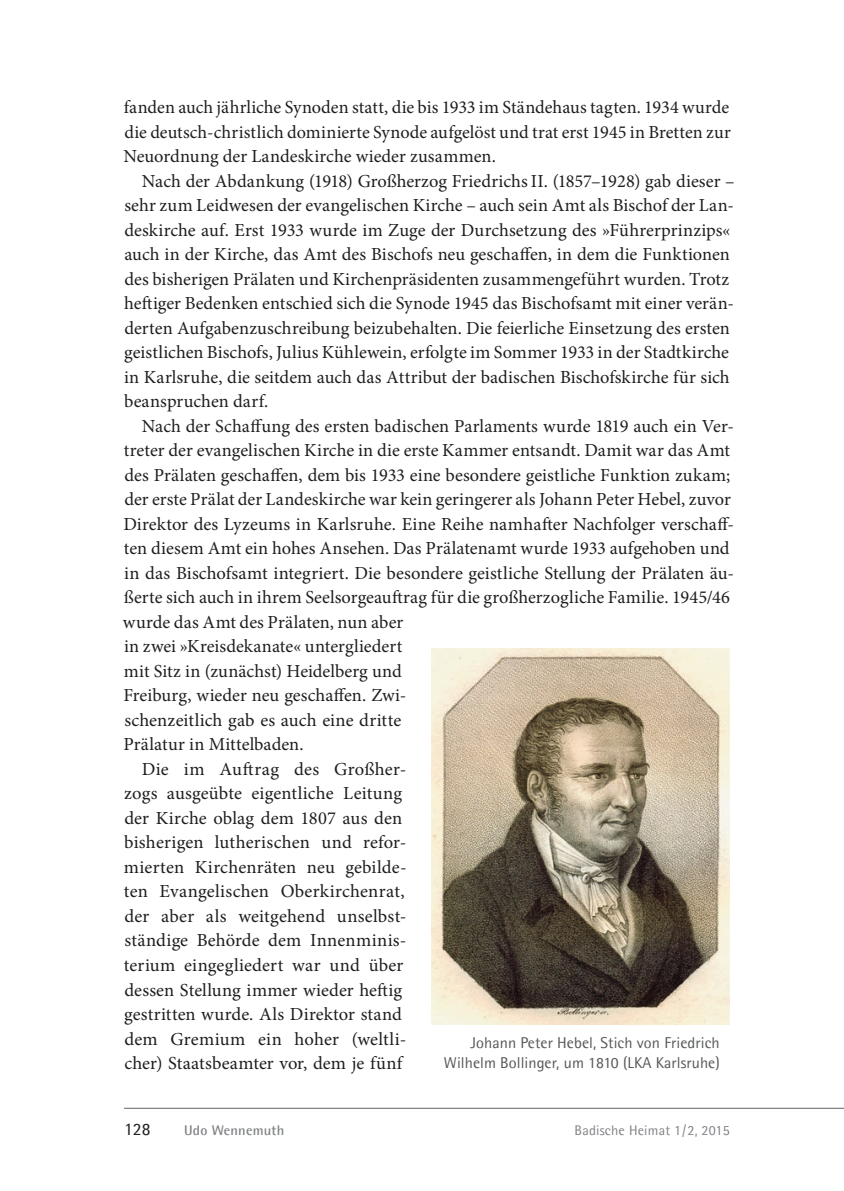
<style>
.page{position:relative;width:844px;height:1191px;background:#fff}
.page>*{position:absolute;margin:0;border:0;box-sizing:border-box;transform-origin:0 0}
.t1{font:18.38px "Minion Pro";letter-spacing:.005em;color:#1d1e1f}
.t2{font:17.5px "Agfa Rotis Semisans";color:#1d1e1f}
.t3{font:15.75px/20.1px "Agfa Rotis Semisans";letter-spacing:.005em;color:#57585a;text-align:right}
.t4{font:14px "Agfa Rotis Semisans";letter-spacing:.015em;color:#808285}
.t5{font:700 14px "Agfa Rotis Semisans";letter-spacing:.015em;color:#808285}
</style>
<div class="page">
<hr style="left:124px;top:1108px;width:719px;height:1px;background:#636366">
<img style="left:432px;top:648px;width:297px;height:376px">
<p class="t1" style="left:124px;top:100px;width:606px">fanden auch jährliche Synoden statt, die bis 1933 im Ständehaus tagten. 1934 wurde</p>
<p class="t1" style="left:124px;top:124px;width:607px">die deutsch-christlich dominierte Synode aufgelöst und trat erst 1945 in Bretten zur</p>
<p class="t1" style="left:123px;top:149px;width:374px">Neuordnung der Landeskirche wieder zusammen.</p>
<p class="t1" style="left:142px;top:173px;width:594px">Nach der Abdankung (1918) Großherzog Friedrichs II. (1857–1928) gab dieser –</p>
<p class="t1" style="left:124px;top:198px;width:611px">sehr zum Leidwesen der evangelischen Kirche – auch sein Amt als Bischof der Lan-</p>
<p class="t1" style="left:124px;top:222px;width:607px">deskirche auf. Erst 1933 wurde im Zuge der Durchsetzung des »Führerprinzips«</p>
<p class="t1" style="left:124px;top:247px;width:606px">auch in der Kirche, das Amt des Bischofs neu geschaffen, in dem die Funktionen</p>
<p class="t1" style="left:124px;top:271px;width:606px">des bisherigen Prälaten und Kirchenpräsidenten zusammengeführt wurden. Trotz</p>
<p class="t1" style="left:124px;top:296px;width:611px">heftiger Bedenken entschied sich die Synode 1945 das Bischofsamt mit einer verän-</p>
<p class="t1" style="left:124px;top:320px;width:607px">derten Aufgabenzuschreibung beizubehalten. Die feierliche Einsetzung des ersten</p>
<p class="t1" style="left:124px;top:345px;width:606px">geistlichen Bischofs, Julius Kühlewein, erfolgte im Sommer 1933 in der Stadtkirche</p>
<p class="t1" style="left:124px;top:369px;width:607px">in Karlsruhe, die seitdem auch das Attribut der badischen Bischofskirche für sich</p>
<p class="t1" style="left:124px;top:394px;width:146px">beanspruchen darf.</p>
<p class="t1" style="left:142px;top:418px;width:593px">Nach der Schaffung des ersten badischen Parlaments wurde 1819 auch ein Ver-</p>
<p class="t1" style="left:124px;top:443px;width:607px">treter der evangelischen Kirche in die erste Kammer entsandt. Damit war das Amt</p>
<p class="t1" style="left:124px;top:467px;width:607px">des Prälaten geschaffen, dem bis 1933 eine besondere geistliche Funktion zukam;</p>
<p class="t1" style="left:124px;top:492px;width:607px">der erste Prälat der Landeskirche war kein geringerer als Johann Peter Hebel, zuvor</p>
<p class="t1" style="left:123px;top:516px;width:612px">Direktor des Lyzeums in Karlsruhe. Eine Reihe namhafter Nachfolger verschaff-</p>
<p class="t1" style="left:124px;top:541px;width:607px">ten diesem Amt ein hohes Ansehen. Das Prälatenamt wurde 1933 aufgehoben und</p>
<p class="t1" style="left:124px;top:565px;width:611px">in das Bischofsamt integriert. Die besondere geistliche Stellung der Prälaten äu-</p>
<p class="t1" style="left:124px;top:590px;width:607px">ßerte sich auch in ihrem Seelsorgeauftrag für die großherzogliche Familie. 1945/46</p>
<p class="t1" style="left:123px;top:614px;width:282px">wurde das Amt des Prälaten, nun aber</p>
<p class="t1" style="left:124px;top:639px;width:280px">in zwei »Kreisdekanate« untergliedert</p>
<p class="t1" style="left:124px;top:663px;width:279px">mit Sitz in (zunächst) Heidelberg und</p>
<p class="t1" style="left:123px;top:688px;width:284px">Freiburg, wieder neu geschaffen. Zwi-</p>
<p class="t1" style="left:124px;top:712px;width:278px">schenzeitlich gab es auch eine dritte</p>
<p class="t1" style="left:123px;top:737px;width:181px">Prälatur in Mittelbaden.</p>
<p class="t1" style="left:142px;top:761px;width:266px">Die im Auftrag des Großher-</p>
<p class="t1" style="left:124px;top:786px;width:279px">zogs ausgeübte eigentliche Leitung</p>
<p class="t1" style="left:124px;top:810px;width:279px">der Kirche oblag dem 1807 aus den</p>
<p class="t1" style="left:124px;top:835px;width:283px">bisherigen lutherischen und refor-</p>
<p class="t1" style="left:124px;top:859px;width:284px">mierten Kirchenräten neu gebilde-</p>
<p class="t1" style="left:124px;top:884px;width:282px">ten Evangelischen Oberkirchenrat,</p>
<p class="t1" style="left:124px;top:908px;width:283px">der aber als weitgehend unselbst-</p>
<p class="t1" style="left:124px;top:933px;width:283px">ständige Behörde dem Innenminis-</p>
<p class="t1" style="left:124px;top:957px;width:281px">terium eingegliedert war und über</p>
<p class="t1" style="left:124px;top:982px;width:279px">dessen Stellung immer wieder heftig</p>
<p class="t1" style="left:124px;top:1006px;width:279px">gestritten wurde. Als Direktor stand</p>
<p class="t1" style="left:124px;top:1031px;width:283px">dem Gremium ein hoher (weltli-</p>
<p class="t1" style="left:124px;top:1055px;width:279px">cher) Staatsbeamter vor, dem je fünf</p>
<p class="t3" style="left:444px;top:1032px;width:277px">Johann Peter Hebel, Stich von Friedrich<br>Wilhelm Bollinger, um 1810 (LKA Karlsruhe)</p>
<p class="t2" style="left:124px;top:1118px;width:28px">128</p>
<p class="t5" style="left:184px;top:1121px;width:102px">Udo Wennemuth</p>
<p class="t4" style="left:574px;top:1121px;width:157px">Badische Heimat 1 / 2, 2015</p>
</div>
